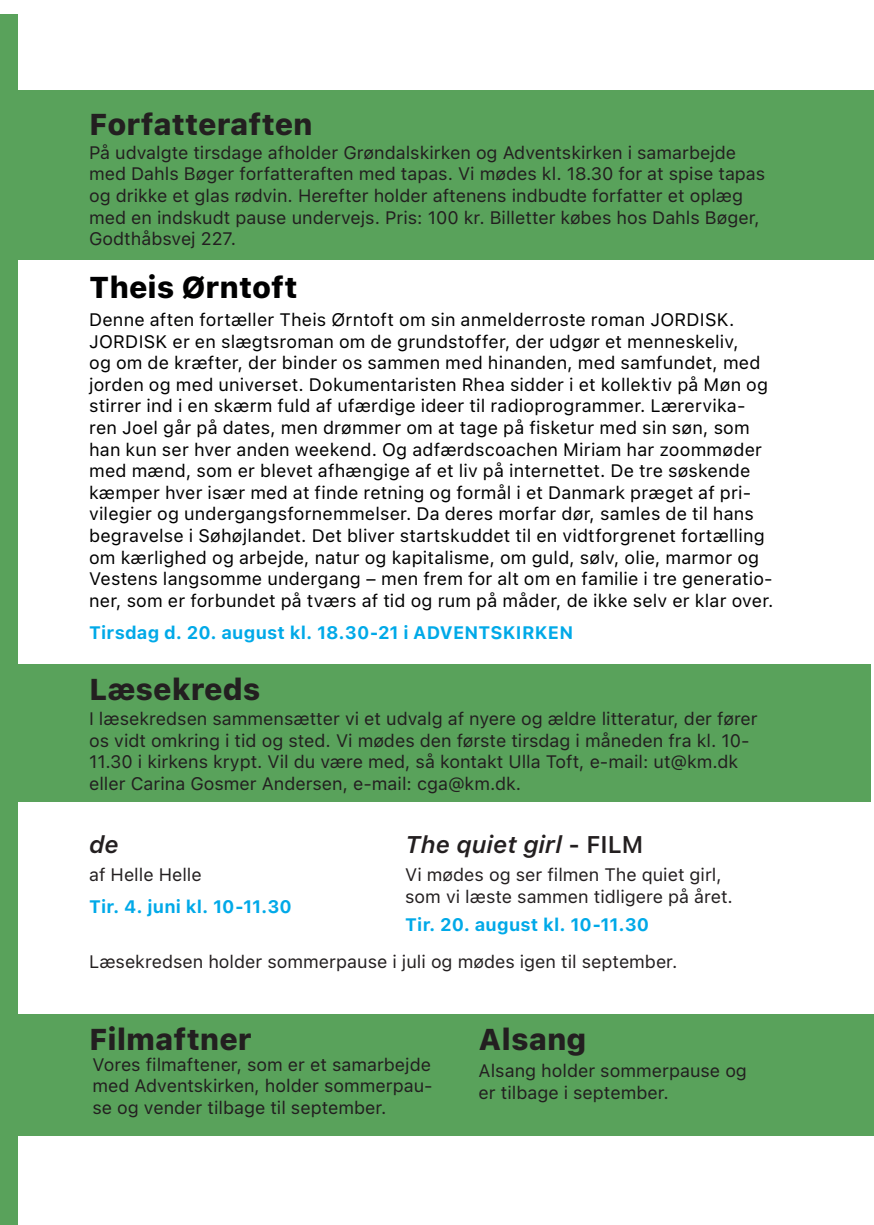
<style>
.page{position:relative;width:874px;height:1225px;background:#fff}
.page>*{position:absolute;margin:0;border:0;box-sizing:border-box;transform-origin:0 0}
.t1{font:800 30px "SF Pro Text";color:#231f20}
.t2{font:800 30px "SF Pro Text";color:#000001}
.t3{font:italic 600 24px "SF Pro Text";color:#231f20}
.t4{font:18px/21.6px "SF Pro Text";letter-spacing:.01em;color:#000001}
.t5{font:18px/21.6px "SF Pro Text";color:#231f20}
.t6{font:700 18px "SF Pro Text";letter-spacing:.01em;color:#00a9e8}
.s1{font-style:normal}
</style>
<div class="page">
<div style="left:0;top:15px;width:17px;height:1210px;background:#59a25b"></div>
<div style="left:14px;top:664px;width:856px;height:138px;background:#59a25b"></div>
<div style="left:17px;top:91px;width:856px;height:169px;background:#59a25b"></div>
<div style="left:17px;top:1014px;width:856px;height:122px;background:#59a25b"></div>
<p class="t1" style="left:89px;top:107px;width:225px">Forfatteraften</p>
<p class="t5" style="left:89px;top:142px;width:677px">På udvalgte tirsdage afholder Grøndalskirken og Adventskirken i samarbejde med Dahls Bøger forfatteraften med tapas. Vi mødes kl. 18.30 for at spise tapas og drikke et glas rødvin. Herefter holder aftenens indbudte forfatter et oplæg med en indskudt pause undervejs. Pris: 100 kr. Billetter købes hos Dahls Bøger, Godthåbsvej 227.</p>
<p class="t2" style="left:89px;top:270px;width:210px">Theis Ørntoft</p>
<p class="t4" style="left:89px;top:309px;width:646px">Denne aften fortæller Theis Ørntoft om sin anmelderroste roman JORDISK.</p>
<p class="t4" style="left:89px;top:330px;width:685px">JORDISK er en slægtsroman om de grundstoffer, der udgør et menneskeliv,<br>og om de kræfter, der binder os sammen med hinanden, med samfundet, med jorden og med universet. Dokumentaristen Rhea sidder i et kollektiv på Møn og stirrer ind i en skærm fuld af ufærdige ideer til radioprogrammer. Lærervika&shy;ren Joel går på dates, men drømmer om at tage på fisketur med sin søn, som han kun ser hver anden weekend. Og adfærdscoachen Miriam har zoommøder med mænd, som er blevet afhængige af et liv på internettet. De tre søskende kæmper hver især med at finde retning og formål i et Danmark præget af pri&shy;vilegier og undergangsfornemmelser. Da deres morfar dør, samles de til hans begravelse i Søhøjlandet. Det bliver startskuddet til en vidtforgrenet fortælling om kærlighed og arbejde, natur og kapitalisme, om guld, sølv, olie, marmor og Vestens langsomme undergang – men frem for alt om en familie i tre generatio&shy;ner, som er forbundet på tværs af tid og rum på måder, de ikke selv er klar over.</p>
<p class="t6" style="left:89px;top:622px;width:485px">Tirsdag d. 20. august kl. 18.30-21 i ADVENTSKIRKEN</p>
<p class="t1" style="left:89px;top:672px;width:173px">Læsekreds</p>
<p class="t5" style="left:89px;top:708px;width:669px">I læsekredsen sammensætter vi et udvalg af nyere og ældre litteratur, der fører os vidt omkring i tid og sted. Vi mødes den første tirsdag i måneden fra kl. 10- 11.30 i kirkens krypt. Vil du være med, så kontakt Ulla Toft, e-mail: ut@km.dk eller Carina Gosmer Andersen, e-mail: cga@km.dk.</p>
<p class="t3" style="left:405px;top:831px;width:239px">The quiet girl <span class="s1">- FILM</span></p>
<p class="t5" style="left:405px;top:864px;width:329px">Vi mødes og ser filmen The quiet girl, som vi læste sammen tidligere på året.</p>
<p class="t6" style="left:405px;top:914px;width:245px">Tir. 20. august kl. 10-11.30</p>
<p class="t5" style="left:89px;top:950px;width:589px">Læsekredsen holder sommerpause i juli og mødes igen til september.</p>
<p class="t3" style="left:89px;top:831px;width:31px">de</p>
<p class="t5" style="left:89px;top:864px;width:114px">af Helle Helle</p>
<p class="t6" style="left:89px;top:896px;width:204px">Tir. 4. juni kl. 10-11.30</p>
<p class="t1" style="left:89px;top:1022px;width:164px">Filmaftner</p>
<p class="t5" style="left:92px;top:1053px;width:341px;text-align:justify">Vores filmaftener, som er et samarbejde med Adventskirken, holder sommerpau&shy;se og vender tilbage til september.</p>
<p class="t1" style="left:478px;top:1022px;width:109px">Alsang</p>
<p class="t5" style="left:478px;top:1060px;width:270px">Alsang holder sommerpause og er tilbage i september.</p>
</div>
